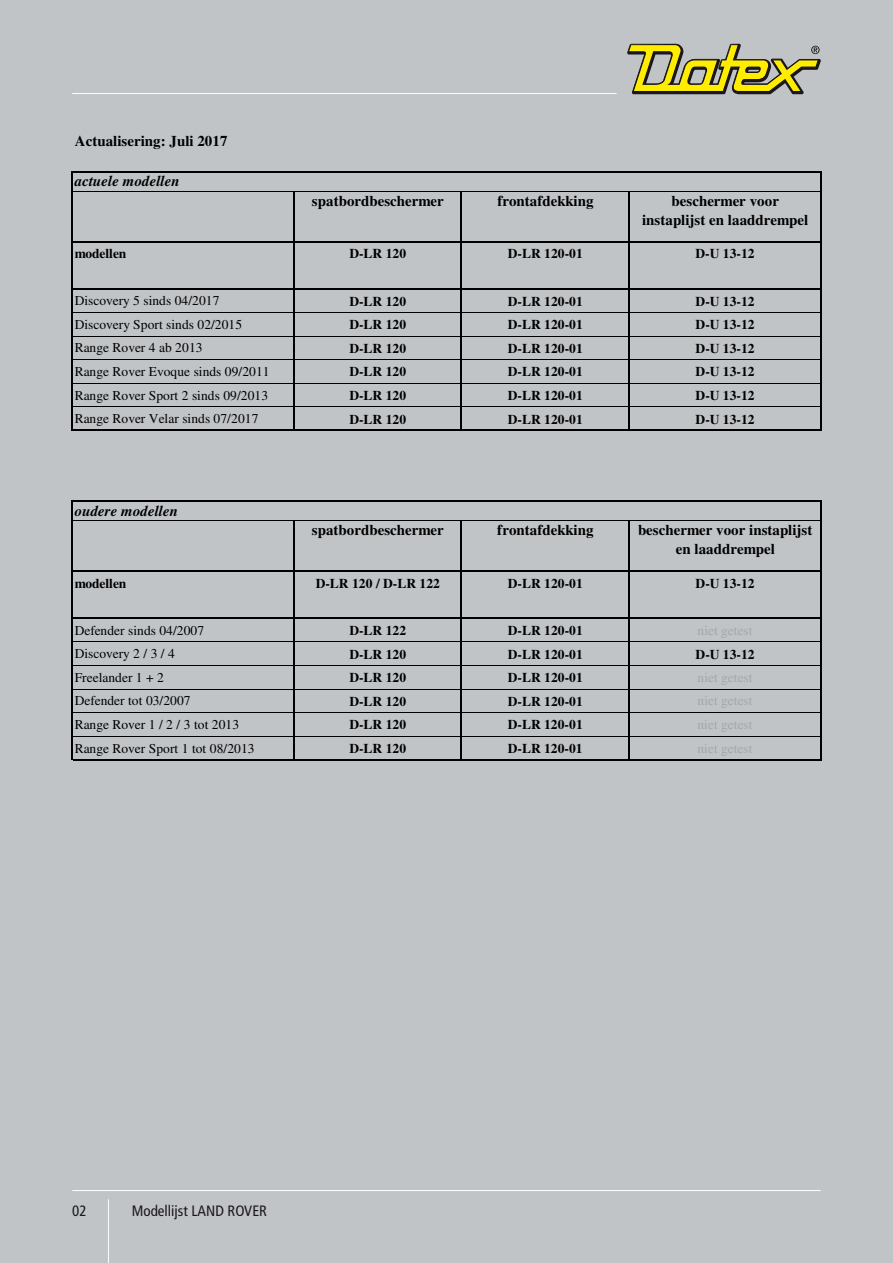
<style>
.page{position:relative;width:893px;height:1263px;background:#c1c4c7}
.page>*{position:absolute;margin:0;border:0;box-sizing:border-box;transform-origin:0 0}
.t1{font:700 15px/18.9px "Times";color:#000;text-align:center}
.t2{font:italic 700 15px "Times";letter-spacing:.005em;color:#000}
.t3{font:condensed 15px "Frutiger";color:#1a171c}
.t4{font:700 13.5px "Times";letter-spacing:.005em;color:#000}
.t5{font:13.5px "Times";letter-spacing:.005em;color:#000}
.t6{font:13.5px "Times";letter-spacing:-.005em;color:#a6a6a6}
</style>
<div class="page">
<hr style="left:73px;top:191px;width:220px;height:1px;background:#000">
<hr style="left:295px;top:191px;width:166px;height:1px;background:#000">
<hr style="left:462px;top:191px;width:166px;height:1px;background:#000">
<hr style="left:73px;top:312px;width:220px;height:1px;background:#000">
<hr style="left:295px;top:312px;width:166px;height:1px;background:#000">
<hr style="left:462px;top:312px;width:166px;height:1px;background:#000">
<hr style="left:73px;top:336px;width:220px;height:1px;background:#000">
<hr style="left:295px;top:336px;width:166px;height:1px;background:#000">
<hr style="left:462px;top:336px;width:166px;height:1px;background:#000">
<hr style="left:73px;top:360px;width:220px;height:1px;background:#000">
<hr style="left:295px;top:360px;width:166px;height:1px;background:#000">
<hr style="left:462px;top:360px;width:166px;height:1px;background:#000">
<hr style="left:73px;top:383px;width:220px;height:1px;background:#000">
<hr style="left:295px;top:383px;width:166px;height:1px;background:#000">
<hr style="left:462px;top:383px;width:166px;height:1px;background:#000">
<hr style="left:73px;top:407px;width:220px;height:1px;background:#000">
<hr style="left:295px;top:407px;width:166px;height:1px;background:#000">
<hr style="left:462px;top:407px;width:166px;height:1px;background:#000">
<hr style="left:71px;top:171px;width:2px;height:260px;background:#000">
<hr style="left:820px;top:173px;width:2px;height:258px;background:#000">
<hr style="left:73px;top:520px;width:220px;height:1px;background:#000">
<hr style="left:293px;top:191px;width:2px;height:240px;background:#000">
<hr style="left:295px;top:520px;width:166px;height:1px;background:#000">
<hr style="left:461px;top:191px;width:1px;height:240px;background:#000">
<hr style="left:462px;top:520px;width:166px;height:1px;background:#000">
<hr style="left:628px;top:191px;width:1px;height:240px;background:#000">
<hr style="left:73px;top:642px;width:220px;height:1px;background:#000">
<hr style="left:295px;top:642px;width:166px;height:1px;background:#000">
<hr style="left:462px;top:642px;width:166px;height:1px;background:#000">
<hr style="left:73px;top:665px;width:220px;height:1px;background:#000">
<hr style="left:295px;top:665px;width:166px;height:1px;background:#000">
<hr style="left:462px;top:665px;width:166px;height:1px;background:#000">
<hr style="left:73px;top:689px;width:220px;height:1px;background:#000">
<hr style="left:295px;top:689px;width:166px;height:1px;background:#000">
<hr style="left:462px;top:689px;width:166px;height:1px;background:#000">
<hr style="left:73px;top:712px;width:220px;height:1px;background:#000">
<hr style="left:295px;top:712px;width:166px;height:1px;background:#000">
<hr style="left:462px;top:712px;width:166px;height:1px;background:#000">
<hr style="left:73px;top:736px;width:220px;height:1px;background:#000">
<hr style="left:295px;top:736px;width:166px;height:1px;background:#000">
<hr style="left:462px;top:736px;width:166px;height:1px;background:#000">
<hr style="left:71px;top:500px;width:2px;height:260px;background:#000">
<hr style="left:820px;top:502px;width:2px;height:258px;background:#000">
<hr style="left:293px;top:520px;width:2px;height:240px;background:#000">
<hr style="left:461px;top:520px;width:1px;height:240px;background:#000">
<hr style="left:628px;top:520px;width:1px;height:240px;background:#000">
<hr style="left:73px;top:171px;width:749px;height:2px;background:#000">
<hr style="left:629px;top:191px;width:191px;height:1px;background:#000">
<hr style="left:73px;top:241px;width:749px;height:1px;background:#000">
<hr style="left:73px;top:288px;width:749px;height:2px;background:#000">
<hr style="left:629px;top:312px;width:191px;height:1px;background:#000">
<hr style="left:629px;top:336px;width:191px;height:1px;background:#000">
<hr style="left:629px;top:360px;width:191px;height:1px;background:#000">
<hr style="left:629px;top:383px;width:191px;height:1px;background:#000">
<hr style="left:629px;top:407px;width:191px;height:1px;background:#000">
<hr style="left:73px;top:430px;width:749px;height:1px;background:#000">
<hr style="left:73px;top:500px;width:749px;height:2px;background:#000">
<hr style="left:629px;top:520px;width:191px;height:1px;background:#000">
<hr style="left:73px;top:570px;width:749px;height:2px;background:#000">
<hr style="left:73px;top:617px;width:749px;height:2px;background:#000">
<hr style="left:629px;top:642px;width:191px;height:1px;background:#000">
<hr style="left:629px;top:665px;width:191px;height:1px;background:#000">
<hr style="left:629px;top:689px;width:191px;height:1px;background:#000">
<hr style="left:629px;top:712px;width:191px;height:1px;background:#000">
<hr style="left:629px;top:736px;width:191px;height:1px;background:#000">
<hr style="left:73px;top:759px;width:749px;height:1px;background:#000">
<hr style="left:72px;top:93px;width:545px;height:1px;background:#fff">
<svg style="left:627px;top:44px;width:194px;height:50px"></svg>
<hr style="left:72px;top:1190px;width:749px;height:1px;background:#fff">
<hr style="left:108px;top:1199px;width:1px;height:64px;background:#fff">
<p class="t1" style="left:75px;top:132px;width:154px">Actualisering: Juli 2017</p>
<p class="t2" style="left:75px;top:176px;width:106px">actuele modellen</p>
<p class="t1" style="left:312px;top:193px;width:133px">spatbordbeschermer</p>
<p class="t1" style="left:497px;top:193px;width:98px">frontafdekking</p>
<p class="t1" style="left:642px;top:193px;width:168px">beschermer voor instaplijst en laaddrempel</p>
<p class="t4" style="left:75px;top:249px;width:53px">modellen</p>
<p class="t4" style="left:349px;top:249px;width:58px">D-LR 120</p>
<p class="t4" style="left:508px;top:249px;width:76px">D-LR 120-01</p>
<p class="t4" style="left:696px;top:249px;width:61px">D-U 13-12</p>
<p class="t5" style="left:75px;top:296px;width:146px">Discovery 5 sinds 04/2017</p>
<p class="t4" style="left:349px;top:296px;width:58px">D-LR 120</p>
<p class="t4" style="left:508px;top:296px;width:76px">D-LR 120-01</p>
<p class="t4" style="left:696px;top:296px;width:61px">D-U 13-12</p>
<p class="t5" style="left:75px;top:319px;width:169px">Discovery Sport sinds 02/2015</p>
<p class="t4" style="left:349px;top:320px;width:58px">D-LR 120</p>
<p class="t4" style="left:508px;top:320px;width:76px">D-LR 120-01</p>
<p class="t4" style="left:696px;top:320px;width:61px">D-U 13-12</p>
<p class="t5" style="left:75px;top:343px;width:129px">Range Rover 4 ab 2013</p>
<p class="t4" style="left:349px;top:343px;width:58px">D-LR 120</p>
<p class="t4" style="left:508px;top:343px;width:76px">D-LR 120-01</p>
<p class="t4" style="left:696px;top:343px;width:61px">D-U 13-12</p>
<p class="t5" style="left:75px;top:367px;width:196px">Range Rover Evoque sinds 09/2011</p>
<p class="t4" style="left:349px;top:367px;width:58px">D-LR 120</p>
<p class="t4" style="left:508px;top:367px;width:76px">D-LR 120-01</p>
<p class="t4" style="left:696px;top:367px;width:61px">D-U 13-12</p>
<p class="t5" style="left:75px;top:390px;width:195px">Range Rover Sport 2 sinds 09/2013</p>
<p class="t4" style="left:349px;top:391px;width:58px">D-LR 120</p>
<p class="t4" style="left:508px;top:391px;width:76px">D-LR 120-01</p>
<p class="t4" style="left:696px;top:391px;width:61px">D-U 13-12</p>
<p class="t5" style="left:75px;top:414px;width:185px">Range Rover Velar sinds 07/2017</p>
<p class="t4" style="left:349px;top:414px;width:58px">D-LR 120</p>
<p class="t4" style="left:508px;top:414px;width:76px">D-LR 120-01</p>
<p class="t4" style="left:696px;top:414px;width:61px">D-U 13-12</p>
<p class="t2" style="left:75px;top:505px;width:105px">oudere modellen</p>
<p class="t1" style="left:312px;top:522px;width:133px">spatbordbeschermer</p>
<p class="t1" style="left:497px;top:522px;width:98px">frontafdekking</p>
<p class="t1" style="left:638px;top:522px;width:176px">beschermer voor instaplijst en laaddrempel</p>
<p class="t4" style="left:75px;top:578px;width:53px">modellen</p>
<p class="t4" style="left:316px;top:578px;width:126px">D-LR 120 / D-LR 122</p>
<p class="t4" style="left:508px;top:578px;width:76px">D-LR 120-01</p>
<p class="t4" style="left:696px;top:578px;width:61px">D-U 13-12</p>
<p class="t5" style="left:75px;top:625px;width:131px">Defender sinds 04/2007</p>
<p class="t4" style="left:349px;top:625px;width:58px">D-LR 122</p>
<p class="t4" style="left:508px;top:625px;width:76px">D-LR 120-01</p>
<p class="t6" style="left:698px;top:625px;width:57px">niet getest</p>
<p class="t5" style="left:75px;top:649px;width:102px">Discovery 2 / 3 / 4</p>
<p class="t4" style="left:349px;top:649px;width:58px">D-LR 120</p>
<p class="t4" style="left:508px;top:649px;width:76px">D-LR 120-01</p>
<p class="t4" style="left:696px;top:649px;width:61px">D-U 13-12</p>
<p class="t5" style="left:75px;top:672px;width:91px">Freelander 1 + 2</p>
<p class="t4" style="left:349px;top:673px;width:58px">D-LR 120</p>
<p class="t4" style="left:508px;top:673px;width:76px">D-LR 120-01</p>
<p class="t6" style="left:697px;top:672px;width:57px">niet getest</p>
<p class="t5" style="left:75px;top:696px;width:117px">Defender tot 03/2007</p>
<p class="t4" style="left:349px;top:696px;width:58px">D-LR 120</p>
<p class="t4" style="left:508px;top:696px;width:76px">D-LR 120-01</p>
<p class="t6" style="left:697px;top:696px;width:57px">niet getest</p>
<p class="t5" style="left:75px;top:719px;width:166px">Range Rover 1 / 2 / 3 tot 2013</p>
<p class="t4" style="left:349px;top:720px;width:58px">D-LR 120</p>
<p class="t4" style="left:508px;top:720px;width:76px">D-LR 120-01</p>
<p class="t6" style="left:697px;top:719px;width:57px">niet getest</p>
<p class="t5" style="left:75px;top:743px;width:181px">Range Rover Sport 1 tot 08/2013</p>
<p class="t4" style="left:349px;top:743px;width:58px">D-LR 120</p>
<p class="t4" style="left:508px;top:743px;width:76px">D-LR 120-01</p>
<p class="t6" style="left:697px;top:743px;width:57px">niet getest</p>
<p class="t3" style="left:72px;top:1204px;width:16px">02</p>
<p class="t3" style="left:132px;top:1204px;width:137px">Modellijst LAND ROVER</p>
</div>
